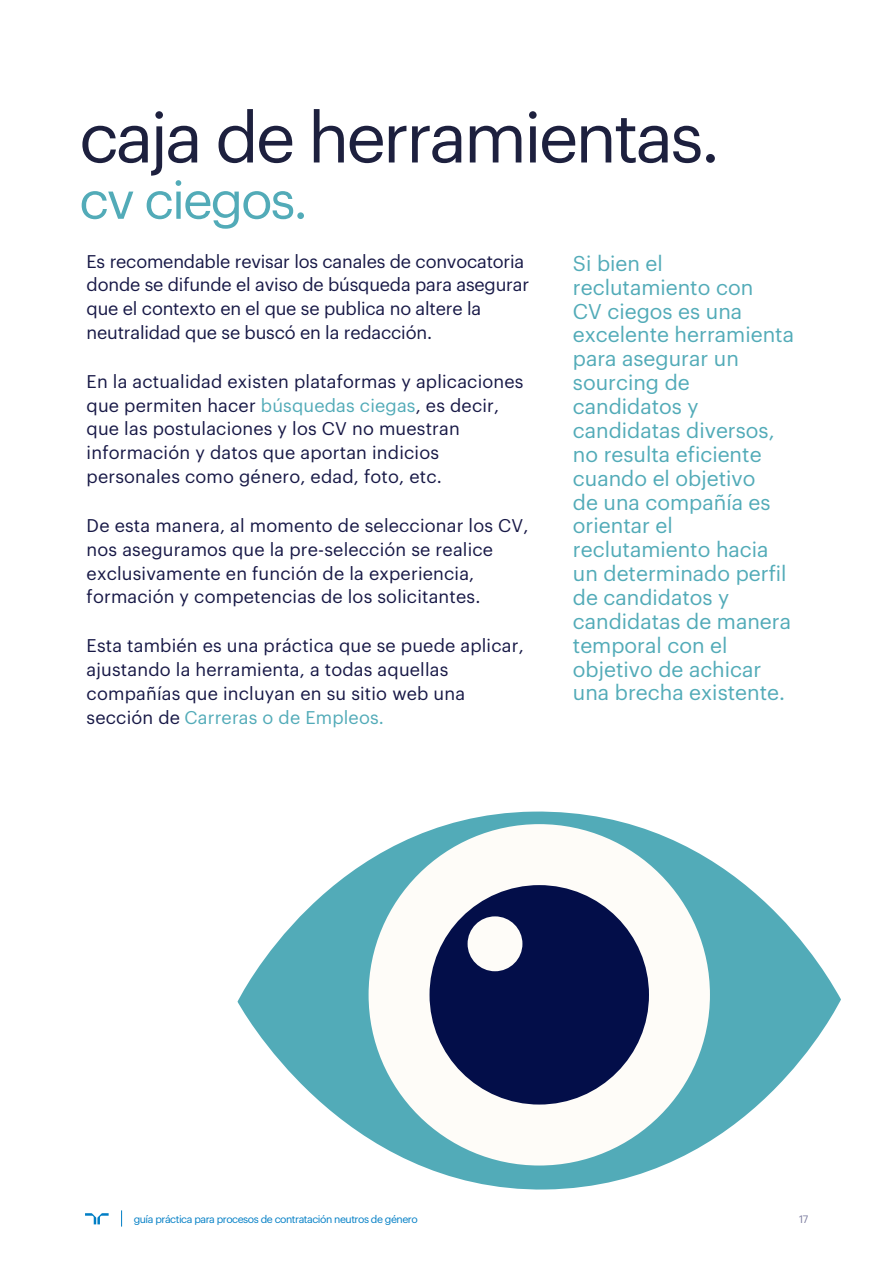
<style>
.page{position:relative;width:893px;height:1263px;background:#fff}
.page>*{position:absolute;margin:0;border:0;box-sizing:border-box;transform-origin:0 0}
.t1{font:69.15px "Graphik";letter-spacing:-.04em;color:#1d203e}
.t2{font:52.05px "Graphik";letter-spacing:-.04em;color:#52abb8}
.t3{font:21px/23.9px "Graphik";color:#52abb8}
.t4{font:18px/24px "Graphik";letter-spacing:.01em;color:#171846}
.t5{font:18px/24px "Graphik";letter-spacing:-.01em;color:#171846}
.t6{font:10.5px "Graphik";letter-spacing:-.045em;color:#007ec5}
.t7{font:10.5px "Graphik";color:#7d7ea1}
.s1{color:#52abb8}
</style>
<div class="page">
<svg style="left:237px;top:811px;width:604px;height:379px"></svg>
<div style="left:369px;top:824px;width:341px;height:341px;background:#fefcf8;border-radius:50%"></div>
<div style="left:430px;top:885px;width:219px;height:219px;background:#030e49;border-radius:50%"></div>
<div style="left:468px;top:916px;width:54px;height:55px;background:#fefcf8;border-radius:50%"></div>
<svg style="left:85px;top:1213px;width:24px;height:11px"></svg>
<svg style="left:121px;top:1210px;width:1px;height:16px"></svg>
<h1 class="t1" style="left:79px;top:86px;width:642px">caja de herramientas.</h1>
<h2 class="t2" style="left:79px;top:161px;width:230px">cv ciegos.</h2>
<p class="t5" style="left:87px;top:247px;width:444px">Es recomendable revisar los canales de convocatoria donde se difunde el aviso de búsqueda para asegurar que el contexto en el que se publica no altere la neutralidad que se buscó en la redacción.</p>
<p class="t4" style="left:87px;top:367px;width:438px">En la actualidad existen plataformas y aplicaciones que permiten hacer <span class="s1">búsquedas ciegas</span>, es decir, que las postulaciones y los CV no muestran información y datos que aportan indicios personales como género, edad, foto, etc.</p>
<p class="t4" style="left:87px;top:511px;width:443px">De esta manera, al momento de seleccionar los CV, nos aseguramos que la pre-selección se realice exclusivamente en función de la experiencia, formación y competencias de los solicitantes.</p>
<p class="t4" style="left:87px;top:631px;width:439px">Esta también es una práctica que se puede aplicar, ajustando la herramienta, a todas aquellas compañías que incluyan en su sitio web una sección de <span class="s1">Carreras o de Empleos.</span></p>
<p class="t3" style="left:573px;top:250px;width:223px">Si bien el reclutamiento con<br>CV ciegos es una excelente herramienta para asegurar un sourcing de candidatos y candidatas diversos, no resulta eficiente cuando el objetivo<br>de una compañía es orientar el reclutamiento hacia un determinado perfil de candidatos y candidatas de manera temporal con el objetivo de achicar una brecha existente.</p>
<p class="t6" style="left:134px;top:1212px;width:286px">guía práctica para procesos de contratación neutros de género</p>
<p class="t7" style="left:799px;top:1212px;width:11px">17</p>
</div>
